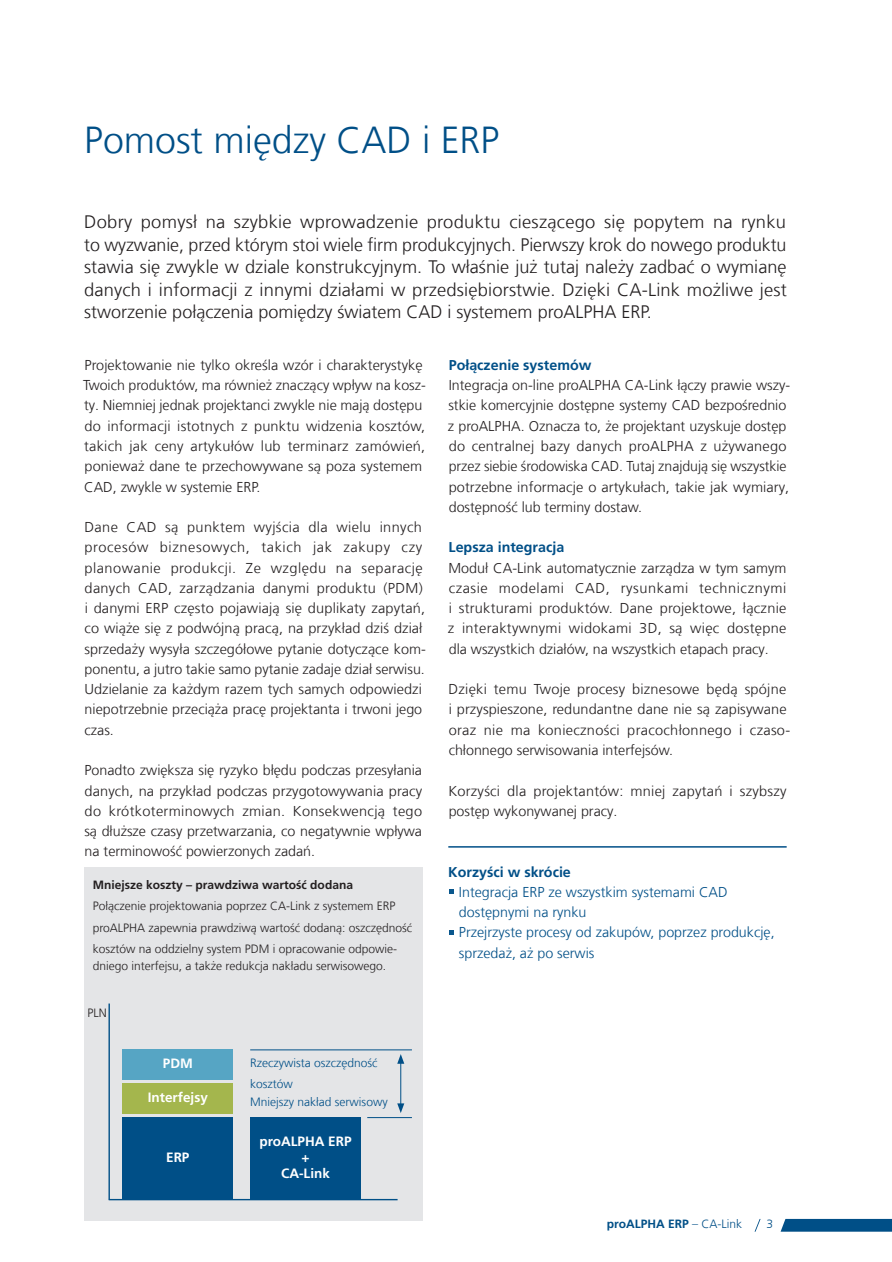
<style>
.page{position:relative;width:892px;height:1262px;background:#fff}
.page>*{position:absolute;margin:0;border:0;box-sizing:border-box;transform-origin:0 0}
.Headline_1{font:300 37.5px "Frutiger LT Com";color:#004f87}
.Vorspann_Teaser{font:300 18px/22.5px "Frutiger LT Com";color:#231f20;text-align:justify}
.Fließtext{font:300 14.25px/20.2px "Frutiger LT Com";letter-spacing:.005em;color:#231f20}
.Infobox_Bulletpoints{font:300 14.25px/20.2px "Frutiger LT Com";color:#004f87}
.Headline_2{font:700 14.25px "Frutiger LT Com";color:#004f87}
.InfoBox_Headline_Abs{font:700 14.25px "Frutiger LT Com";color:#004f87}
.Infografik{font:700 13.5px "Frutiger LT Com";color:#fff}
.Infografik_Text_inne{font:300 12px/17.2px "Frutiger LT Com";color:#231f20}
.Infografik_Text_inne-2{font:300 12px/17.2px "Frutiger LT Com";color:#004f87}
.Infografik_Headline{font:700 12px "Frutiger LT Com";color:#231f20}
.t1{font:700 12px "Frutiger LT Com";color:#004f87}
.s1{font-weight:300}
</style>
<div class="page">
<hr style="left:448px;top:846px;width:338px;height:1px;background:#004f87">
<svg style="left:781px;top:1218px;width:110px;height:13px"></svg>
<svg style="left:755px;top:1219px;width:5px;height:12px"></svg>
<div style="left:84px;top:867px;width:338px;height:353px;background:#e4e5e7"></div>
<hr style="left:108px;top:1003px;width:2px;height:196px;background:#004f87">
<hr style="left:109px;top:1198px;width:288px;height:1px;background:#004f87">
<div style="left:122px;top:1117px;width:111px;height:81px;background:#004f87"></div>
<div style="left:250px;top:1117px;width:111px;height:81px;background:#004f87"></div>
<div style="left:122px;top:1083px;width:111px;height:30px;background:#a4b64d"></div>
<div style="left:122px;top:1049px;width:111px;height:30px;background:#56a5c4"></div>
<hr style="left:250px;top:1049px;width:162px;height:1px;background:#004f87">
<hr style="left:367px;top:1116px;width:45px;height:1px;background:#004f87">
<hr style="left:400px;top:1061px;width:1px;height:44px;background:#004f87">
<svg style="left:397px;top:1054px;width:7px;height:9px"></svg>
<svg style="left:397px;top:1103px;width:7px;height:9px"></svg>
<svg style="left:449px;top:889px;width:4px;height:4px"></svg>
<svg style="left:449px;top:930px;width:4px;height:4px"></svg>
<p class="Headline_1" style="left:84px;top:117px;width:416px">Pomost między CAD i ERP</p>
<p class="Vorspann_Teaser" style="left:84px;top:210px;width:704px">Dobry pomysł na szybkie wprowadzenie produktu cieszącego się popytem na rynku to wyzwanie, przed którym stoi wiele firm produkcyjnych. Pierwszy krok do nowego produktu stawia się zwykle w dziale konstrukcyjnym. To właśnie już tutaj należy zadbać o wymianę danych i informacji z innymi działami w przedsiębiorstwie. Dzięki CA-Link możliwe jest stworzenie połączenia pomiędzy światem CAD i systemem proALPHA ERP.</p>
<p class="Fließtext" style="left:83px;top:354px;width:344px">Projektowanie nie tylko określa wzór i charakterystykę Twoich produktów, ma również znaczący wpływ na kosz&shy;ty. Niemniej jednak projektanci zwykle nie mają dostępu do informacji istotnych z punktu widzenia kosztów, takich jak ceny artykułów lub terminarz zamówień, ponieważ dane te przechowywane są poza systemem CAD, zwykle w systemie ERP.</p>
<p class="Fließtext" style="left:84px;top:516px;width:343px">Dane CAD są punktem wyjścia dla wielu innych procesów biznesowych, takich jak zakupy czy planowanie produkcji. Ze względu na separację danych CAD, zarządzania danymi produktu (PDM) i danymi ERP często pojawiają się duplikaty zapytań, co wiąże się z podwójną pracą, na przykład dziś dział sprzedaży wysyła szczegółowe pytanie dotyczące kom&shy;ponentu, a jutro takie samo pytanie zadaje dział serwisu.<br>Udzielanie za każdym razem tych samych odpowiedzi niepotrzebnie przeciąża pracę projektanta i trwoni jego czas.</p>
<p class="Fließtext" style="left:84px;top:759px;width:339px;text-align:justify">Ponadto zwiększa się ryzyko błędu podczas przesyłania danych, na przykład podczas przygotowywania pracy do krótkoterminowych zmian. Konsekwencją tego są dłuższe czasy przetwarzania, co negatywnie wpływa na terminowość powierzonych zadań.</p>
<p class="Headline_2" style="left:448px;top:356px;width:144px">Połączenie systemów</p>
<p class="Fließtext" style="left:448px;top:375px;width:343px">Integracja on-line proALPHA CA-Link łączy prawie wszy&shy;stkie komercyjnie dostępne systemy CAD bezpośrednio z proALPHA. Oznacza to, że projektant uzyskuje dostęp do centralnej bazy danych proALPHA z używanego przez siebie środowiska CAD. Tutaj znajdują się wszystkie potrzebne informacje o artykułach, takie jak wymiary, dostępność lub terminy dostaw.</p>
<p class="Headline_2" style="left:448px;top:538px;width:117px">Lepsza integracja</p>
<p class="Fließtext" style="left:448px;top:557px;width:340px;text-align:justify">Moduł CA-Link automatycznie zarządza w tym samym czasie modelami CAD, rysunkami technicznymi i strukturami produktów. Dane projektowe, łącznie z interaktywnymi widokami 3D, są więc dostępne dla wszystkich działów, na wszystkich etapach pracy.</p>
<p class="Fließtext" style="left:448px;top:678px;width:343px">Dzięki temu Twoje procesy biznesowe będą spójne i przyspieszone, redundantne dane nie są zapisywane oraz nie ma konieczności pracochłonnego i czaso&shy;chłonnego serwisowania interfejsów.</p>
<p class="Fließtext" style="left:448px;top:780px;width:339px">Korzyści dla projektantów: mniej zapytań i szybszy postęp wykonywanej pracy.</p>
<p class="Infografik_Headline" style="left:93px;top:876px;width:262px">Mniejsze koszty – prawdziwa wartość dodana</p>
<p class="Infografik_Text_inne" style="left:93px;top:896px;width:304px">Połączenie projektowania poprzez CA-Link z systemem ERP</p>
<p class="Infografik_Text_inne" style="left:93px;top:918px;width:321px">proALPHA zapewnia prawdziwą wartość dodaną: oszczędność</p>
<p class="Infografik_Text_inne" style="left:93px;top:939px;width:306px">kosztów na oddzielny system PDM i opracowanie odpowie&shy;dniego interfejsu, a także redukcja nakładu serwisowego.</p>
<p class="Infografik_Text_inne" style="left:87px;top:1003px;width:21px">PLN</p>
<p class="Infografik" style="left:163px;top:1054px;width:31px">PDM</p>
<p class="Infografik" style="left:148px;top:1088px;width:62px">Interfejsy</p>
<p class="Infografik" style="left:166px;top:1148px;width:25px">ERP</p>
<p class="Infografik_Text_inne-2" style="left:250px;top:1053px;width:129px">Rzeczywista oszczędność</p>
<p class="Infografik_Text_inne-2" style="left:250px;top:1075px;width:139px">kosztów<br>Mniejszy nakład serwisowy</p>
<p class="Infografik" style="left:259px;top:1132px;width:94px">proALPHA ERP</p>
<p class="Infografik" style="left:301px;top:1148px;width:10px">+</p>
<p class="Infografik" style="left:281px;top:1165px;width:50px">CA-Link</p>
<p class="InfoBox_Headline_Abs" style="left:448px;top:862px;width:124px">Korzyści w skrócie</p>
<p class="Infobox_Bulletpoints" style="left:459px;top:881px;width:270px">Integracja ERP ze wszystkim systemami CAD dostępnymi na rynku</p>
<p class="Infobox_Bulletpoints" style="left:459px;top:921px;width:317px">Przejrzyste procesy od zakupów, poprzez produkcję, sprzedaż, aż po serwis</p>
<p class="t1" style="left:606px;top:1216px;width:137px">proALPHA ERP <span class="s1">– CA-Link</span></p>
<p class="Infografik_Text_inne-2" style="left:766px;top:1214px;width:8px">3</p>
</div>
